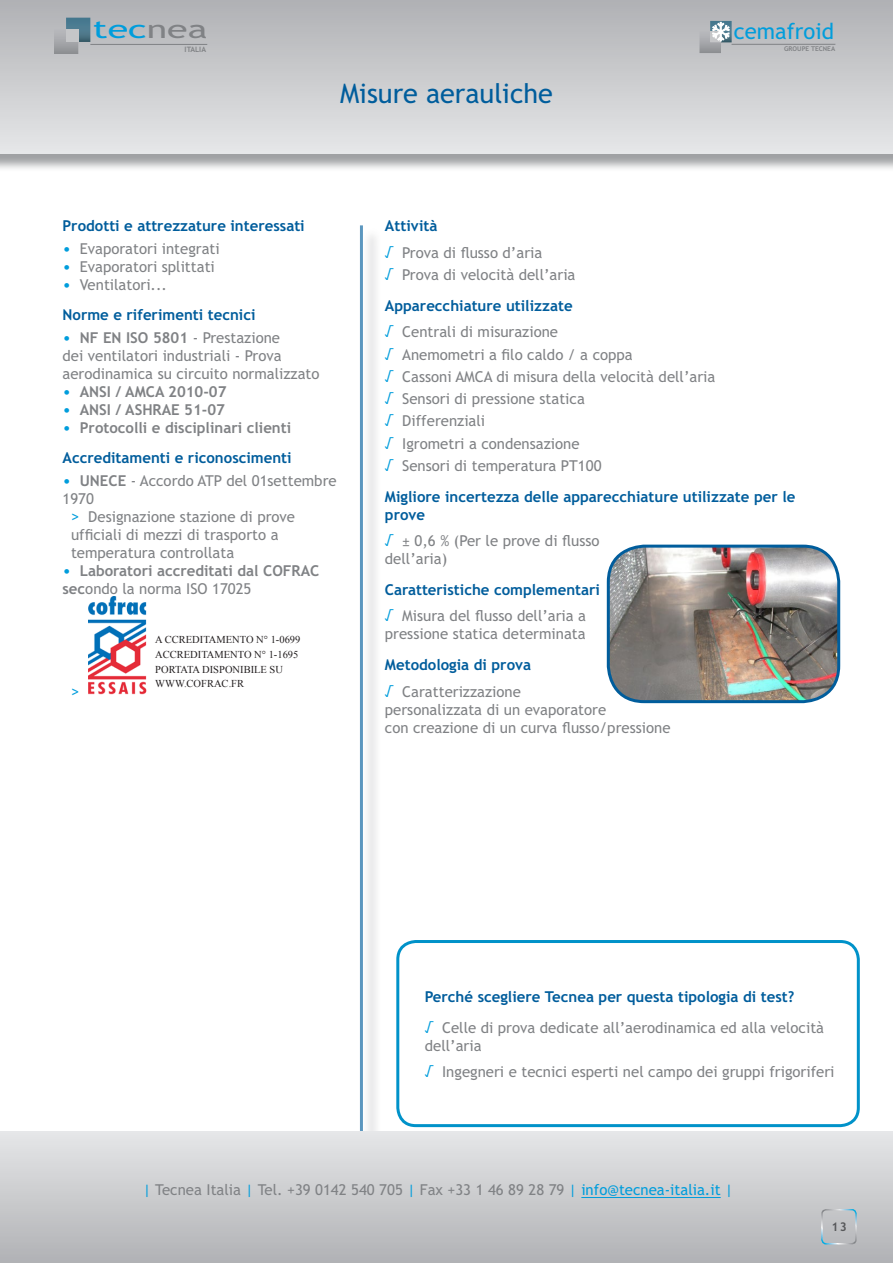
<style>
.page{position:relative;width:893px;height:1263px;background:#fff}
.page>*{position:absolute;margin:0;border:0;box-sizing:border-box;transform-origin:0 0}
.t1{font:27px "Trebuchet MSPS";color:#005d9c}
.t2{font:24.9px "Trebuchet MSPS";color:#009ddc;scale:1.5 1}
.t3{font:22.05px "Trebuchet MSPS";color:#009ddc}
.t4{font:16.5px "Trebuchet MSPS";color:#009ddc}
.PucesGaucheInferieur{font:15px/18px "Trebuchet MSPS";color:#808285}
.t5{font:700 15px/18px "Trebuchet MSPS";color:#005d9c}
.t6{font:700 15px/18px "Trebuchet MSPS";color:#808285}
.t7{font:700 12px "Trebuchet MSPS";color:#57585a}
.t8{font:10.5px/14.7px "Times New Roman";color:#231f20}
.t9{font:700 7.35px "Trebuchet MSPS";color:#808285}
.t10{font:700 6.6px "Trebuchet MSPS";color:#808285}
.s1{color:#808285}
.s2{font-size:16.5px;color:#009ddc}
.s3{font-weight:700}
.s4{font-weight:400;font-size:16.5px;color:#009ddc}
.s5{font-weight:400}
.s6{color:#009ddc}
</style>
<div class="page">
<div style="left:0;top:0;width:893px;height:172px;background:#808285;opacity:.75"></div>
<div style="left:0;top:0;width:893px;height:153px;background:linear-gradient(to bottom,#afb1b4,#e6e7e8)"></div>
<svg style="left:699px;top:21px;width:33px;height:32px"></svg>
<hr style="left:731px;top:44px;width:104px;height:1px;background:#808285">
<div style="left:362px;top:228px;width:20px;height:949px;background:#f5f5f5"></div>
<hr style="left:360px;top:225px;width:3px;height:934px;background:#005d9c">
<div style="left:0;top:1131px;width:893px;height:132px;background:linear-gradient(to bottom,#e5e6e8,#b1b2b5)"></div>
<div style="left:821px;top:1209px;width:36px;height:35px;border:2px solid #fff;border-radius:4px"></div>
<svg style="left:54px;top:18px;width:36px;height:36px"></svg>
<div style="left:66px;top:30px;width:12px;height:12px;background:#c5c6c8"></div>
<hr style="left:90px;top:44px;width:117px;height:1px;background:#808285">
<img style="left:88px;top:597px;width:59px;height:98px">
<div style="left:396px;top:940px;width:464px;height:187px;border:3px solid #0092c9;border-radius:18px"></div>
<img style="left:608px;top:546px;width:231px;height:156px">
<div style="left:607px;top:545px;width:233px;height:158px;border:3px solid #005d9c;border-radius:36px"></div>
<hr style="left:581px;top:1197px;width:140px;height:1px;background:#009ddc">
<h2 class="t2" style="left:93px;top:15px;width:78px">tec<span class="s1">nea</span></h2>
<p class="t9" style="left:185px;top:45px;width:23px">ITALIA</p>
<p class="t1" style="left:340px;top:78px;width:214px">Misure aerauliche</p>
<h3 class="t3" style="left:734px;top:19px;width:102px">cemafroid</h3>
<p class="t10" style="left:784px;top:45px;width:52px">GROUPE TECNEA</p>
<p class="t5" style="left:63px;top:217px;width:244px">Prodotti e attrezzature interessati</p>
<p class="PucesGaucheInferieur" style="left:63px;top:239px;width:159px"><span class="s2">•</span> Evaporatori integrati</p>
<p class="PucesGaucheInferieur" style="left:63px;top:257px;width:154px"><span class="s2">•</span> Evaporatori splittati</p>
<p class="PucesGaucheInferieur" style="left:63px;top:275px;width:106px"><span class="s2">•</span> Ventilatori...</p>
<p class="t5" style="left:63px;top:306px;width:194px">Norme e riferimenti tecnici</p>
<p class="PucesGaucheInferieur" style="left:63px;top:328px;width:259px"><span class="s2">•</span> <span class="s3">NF EN ISO 5801</span> - Prestazione<br>dei ventilatori industriali - Prova aerodinamica su circuito normalizzato</p>
<p class="t6" style="left:63px;top:382px;width:165px"><span class="s4">•</span> ANSI / AMCA 2010-07</p>
<p class="t6" style="left:63px;top:400px;width:164px"><span class="s4">•</span> ANSI / ASHRAE 51-07</p>
<p class="t6" style="left:63px;top:418px;width:230px"><span class="s4">•</span> Protocolli e disciplinari clienti</p>
<p class="t5" style="left:63px;top:449px;width:231px">Accreditamenti e riconoscimenti</p>
<p class="PucesGaucheInferieur" style="left:63px;top:471px;width:276px"><span class="s2">•</span> <span class="s3">UNECE</span> - Accordo ATP del 01settembre<br>1970</p>
<p class="PucesGaucheInferieur" style="left:71px;top:507px;width:226px"><span class="s2">&gt;</span> Designazione stazione di prove ufficiali di mezzi di trasporto a temperatura controllata</p>
<p class="t6" style="left:63px;top:561px;width:258px"><span class="s4">•</span> Laboratori accreditati dal COFRAC sec<span class="s5">ondo la norma ISO 17025</span></p>
<p class="t4" style="left:71px;top:681px;width:10px">&gt;</p>
<p class="t8" style="left:155px;top:632px;width:147px">A CCREDITAMENTO N° 1-0699<br>ACCREDITAMENTO N° 1-1695<br>PORTATA DISPONIBILE SU<br>WWW.COFRAC.FR</p>
<p class="t5" style="left:385px;top:217px;width:54px">Attività</p>
<p class="PucesGaucheInferieur" style="left:385px;top:243px;width:159px"><span class="s2">√</span> Prova di flusso d’aria</p>
<p class="PucesGaucheInferieur" style="left:385px;top:266px;width:192px"><span class="s2">√</span> Prova di velocità dell’aria</p>
<p class="t5" style="left:385px;top:296px;width:189px">Apparecchiature utilizzate</p>
<p class="PucesGaucheInferieur" style="left:385px;top:323px;width:175px"><span class="s2">√</span> Centrali di misurazione</p>
<p class="PucesGaucheInferieur" style="left:385px;top:345px;width:249px"><span class="s2">√</span> Anemometri a filo caldo / a coppa</p>
<p class="PucesGaucheInferieur" style="left:385px;top:367px;width:332px"><span class="s2">√</span> Cassoni AMCA di misura della velocità dell’aria</p>
<p class="PucesGaucheInferieur" style="left:385px;top:390px;width:201px"><span class="s2">√</span> Sensori di pressione statica</p>
<p class="PucesGaucheInferieur" style="left:385px;top:412px;width:102px"><span class="s2">√</span> Differenziali</p>
<p class="PucesGaucheInferieur" style="left:385px;top:434px;width:196px"><span class="s2">√</span> Igrometri a condensazione</p>
<p class="PucesGaucheInferieur" style="left:385px;top:456px;width:218px"><span class="s2">√</span> Sensori di temperatura PT100</p>
<p class="t5" style="left:385px;top:487px;width:412px">Migliore incertezza delle apparecchiature utilizzate per le prove</p>
<p class="PucesGaucheInferieur" style="left:385px;top:532px;width:216px"><span class="s2">√</span> ± 0,6 % (Per le prove di flusso dell’aria)</p>
<p class="t5" style="left:385px;top:580px;width:217px">Caratteristiche complementari</p>
<p class="PucesGaucheInferieur" style="left:385px;top:607px;width:203px"><span class="s2">√</span> Misura del flusso dell’aria a pressione statica determinata</p>
<p class="t5" style="left:385px;top:656px;width:148px">Metodologia di prova</p>
<p class="PucesGaucheInferieur" style="left:385px;top:682px;width:287px"><span class="s2">√</span> Caratterizzazione<br>personalizzata di un evaporatore<br>con creazione di un curva flusso/pressione</p>
<p class="t5" style="left:425px;top:987px;width:371px">Perché scegliere Tecnea per questa tipologia di test?</p>
<p class="PucesGaucheInferieur" style="left:425px;top:1018px;width:401px"><span class="s2">√</span> Celle di prova dedicate all’aerodinamica ed alla velocità dell’aria</p>
<p class="PucesGaucheInferieur" style="left:425px;top:1063px;width:411px"><span class="s2">√</span> Ingegneri e tecnici esperti nel campo dei gruppi frigoriferi</p>
<p class="PucesGaucheInferieur" style="left:143px;top:1181px;width:591px"><span class="s6">|</span> Tecnea Italia <span class="s6">|</span> Tel. +39 0142 540 705 <span class="s6">|</span> Fax +33 1 46 89 28 79 <span class="s6">| info@tecnea-italia.it |</span></p>
<p class="t7" style="left:831px;top:1220px;width:17px">13</p>
</div>
